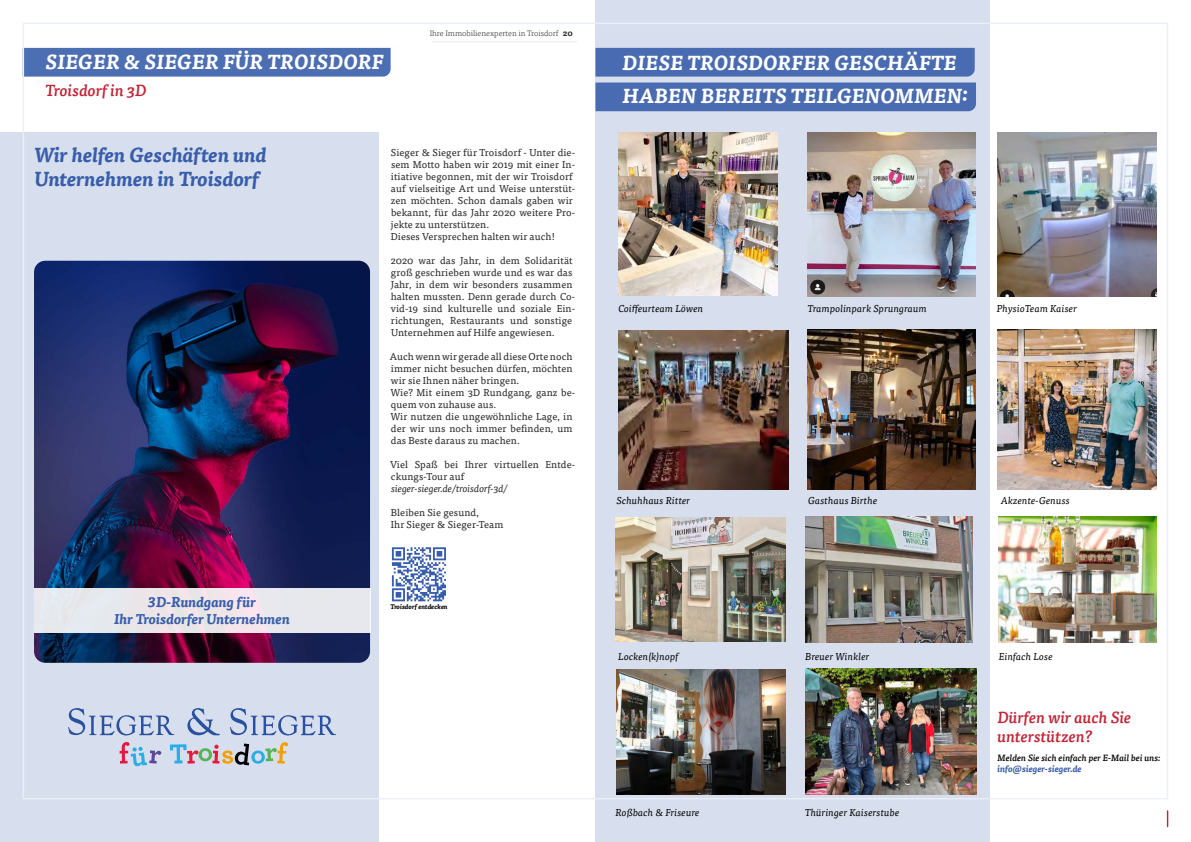
<style>
.page{position:relative;width:1191px;height:842px;background:#fff}
.page>*{position:absolute;margin:0;border:0;box-sizing:border-box;transform-origin:0 0}
.t1{font:italic 700 20px/33px "Tisa Pro";letter-spacing:.01em;color:#fff}
.t2{font:italic 700 20px/24px "Tisa Pro";color:#385eab}
.t3{font:italic 500 16px/19.2px "Tisa Pro";color:#c22436}
.t4{font:italic 700 14px/16.8px "Tisa Pro";color:#385eab;text-align:center}
.t5{font:10px/12px "Tisa Pro";letter-spacing:.01em;color:#282827}
.t6{font:italic 10px "Tisa Pro";letter-spacing:.01em;color:#000}
.t7{font:italic 10px "Tisa Pro";letter-spacing:-.01em;color:#282827}
.t8{font:italic 500 9px "Tisa Pro";color:#000}
.t9{font:italic 700 9px "Tisa Pro";color:#3e5fa9}
.t10{font:300 8px "Tisa Pro";color:#282827}
.t11{font:italic 700 6.6px "Tisa OT";color:#000}
.s1{font-weight:700}
</style>
<div class="page">
<hr style="left:432px;top:41px;width:144px;height:1px;background:#eceff6">
<div style="left:25px;top:48px;width:365px;height:29px;background:#4c6eb3"></div>
<div style="left:0;top:132px;width:379px;height:710px;background:#d7dfee"></div>
<img style="left:34px;top:261px;width:336px;height:402px">
<svg style="left:68px;top:708px;width:106px;height:27px"></svg>
<svg style="left:230px;top:708px;width:106px;height:27px"></svg>
<svg style="left:187px;top:708px;width:33px;height:27px"></svg>
<svg style="left:120px;top:742px;width:41px;height:24px"></svg>
<svg style="left:170px;top:742px;width:118px;height:23px"></svg>
<svg style="left:34px;top:588px;width:336px;height:44px;fill:#e7e8ed"></svg>
<svg style="left:392px;top:547px;width:54px;height:54px"></svg>
<div style="left:595px;top:0;width:394px;height:842px;background:#d7dfee"></div>
<img style="left:808px;top:132px;width:167px;height:165px">
<img style="left:808px;top:330px;width:167px;height:159px">
<img style="left:997px;top:330px;width:160px;height:159px">
<img style="left:618px;top:132px;width:159px;height:163px">
<img style="left:997px;top:132px;width:160px;height:165px">
<div style="left:595px;top:48px;width:379px;height:29px;background:#486bb1"></div>
<div style="left:595px;top:83px;width:381px;height:28px;background:#486bb1"></div>
<svg style="left:1166px;top:811px;width:2px;height:15px"></svg>
<img style="left:618px;top:331px;width:170px;height:158px">
<img style="left:615px;top:517px;width:170px;height:125px">
<img style="left:805px;top:517px;width:167px;height:126px">
<img style="left:999px;top:517px;width:158px;height:126px">
<img style="left:616px;top:669px;width:169px;height:126px">
<img style="left:805px;top:668px;width:171px;height:127px">
<h1 class="t1" style="left:45px;top:45px;width:339px">SIEGER &amp; SIEGER FÜR TROISDORF</h1>
<h2 class="t3" style="left:45px;top:80px;width:103px">Troisdorf in 3D</h2>
<p class="t10" style="left:430px;top:28px;width:145px">Ihre Immobilienexperten in Troisdorf <span class="s1">20</span></p>
<h1 class="t2" style="left:35px;top:142px;width:234px">Wir helfen Geschäften und<br>Unternehmen in Troisdorf</h1>
<p class="t5" style="left:391px;top:146px;width:186px">Sieger &amp; Sieger für Troisdorf - Unter die&shy;sem Motto haben wir 2019 mit einer In&shy;itiative begonnen, mit der wir Troisdorf auf vielseitige Art und Weise unterstüt&shy;zen möchten. Schon damals gaben wir bekannt, für das Jahr 2020 weitere Pro&shy;jekte zu unterstützen.<br>Dieses Versprechen halten wir auch!</p>
<p class="t5" style="left:391px;top:254px;width:186px">2020 war das Jahr, in dem Solidarität groß geschrieben wurde und es war das Jahr, in dem wir besonders zusammen halten mussten. Denn gerade durch Co&shy;vid-19 sind kulturelle und soziale Ein&shy;richtungen, Restaurants und sonstige Unternehmen auf Hilfe angewiesen.</p>
<p class="t5" style="left:390px;top:350px;width:187px">Auch wenn wir gerade all diese Orte noch immer nicht besuchen dürfen, möchten wir sie Ihnen näher bringen.<br>Wie? Mit einem 3D Rundgang, ganz be&shy;quem von zuhause aus.<br>Wir nutzen die ungewöhnliche Lage, in der wir uns noch immer befinden, um das Beste daraus zu machen.</p>
<p class="t5" style="left:390px;top:458px;width:186px">Viel Spaß bei Ihrer virtuellen Entde&shy;ckungs-Tour auf</p>
<p class="t7" style="left:391px;top:481px;width:118px">sieger-sieger.de/troisdorf-3d/</p>
<p class="t5" style="left:391px;top:506px;width:114px">Bleiben Sie gesund,<br>Ihr Sieger &amp; Sieger-Team</p>
<h3 class="t4" style="left:114px;top:593px;width:177px">3D-Rundgang für<br>Ihr Troisdorfer Unternehmen</h3>
<p class="t11" style="left:390px;top:602px;width:59px">Troisdorf entdecken</p>
<h1 class="t1" style="left:622px;top:46px;width:346px">DIESE TROISDORFER GESCHÄFTE<br>HABEN BEREITS TEILGENOMMEN:</h1>
<p class="t6" style="left:618px;top:301px;width:86px">Coiffeurteam Löwen</p>
<p class="t6" style="left:616px;top:493px;width:75px">Schuhhaus Ritter</p>
<p class="t6" style="left:807px;top:301px;width:121px">Trampolinpark Sprungraum</p>
<p class="t6" style="left:996px;top:301px;width:82px">PhysioTeam Kaiser</p>
<p class="t6" style="left:808px;top:493px;width:71px">Gasthaus Birthe</p>
<p class="t6" style="left:1001px;top:493px;width:71px">Akzente-Genuss</p>
<p class="t6" style="left:618px;top:649px;width:62px">Locken(k)nopf</p>
<p class="t6" style="left:805px;top:649px;width:66px">Breuer Winkler</p>
<p class="t6" style="left:615px;top:805px;width:86px">Roßbach &amp; Friseure</p>
<p class="t6" style="left:805px;top:805px;width:96px">Thüringer Kaiserstube</p>
<p class="t6" style="left:999px;top:649px;width:55px">Einfach Lose</p>
<h2 class="t3" style="left:997px;top:707px;width:135px">Dürfen wir auch Sie unterstützen?</h2>
<p class="t8" style="left:997px;top:751px;width:164px">Melden Sie sich einfach per E-Mail bei uns:</p>
<p class="t9" style="left:997px;top:761px;width:86px">info@sieger-sieger.de</p>
</div>
